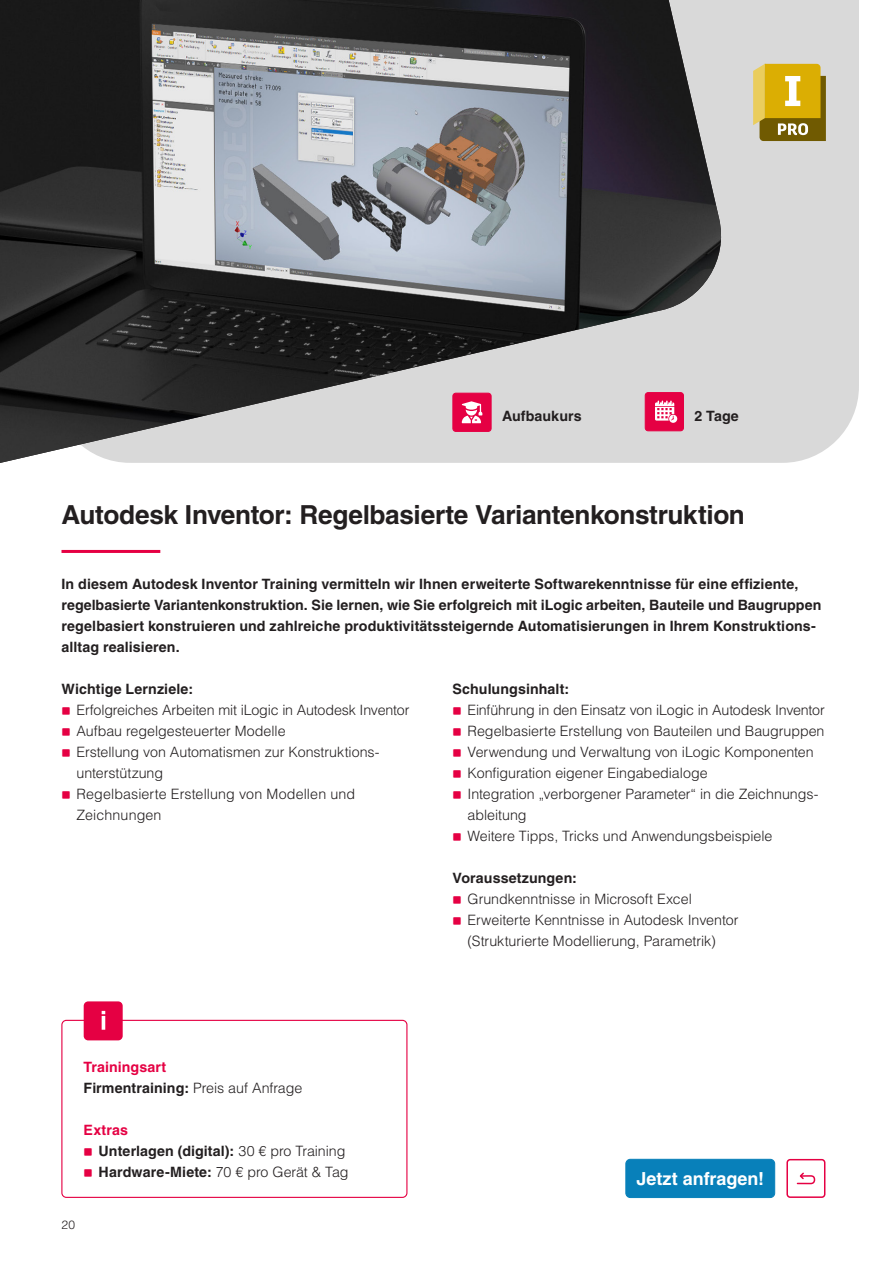
<style>
.page{position:relative;width:893px;height:1263px;background:#fff}
.page>*{position:absolute;margin:0;border:0;box-sizing:border-box;transform-origin:0 0}
.t1{font:700 26.25px "Helvetica LT Std";letter-spacing:-.015em;color:#231f20}
.t2{font:700 18px "Helvetica LT Std";color:#fff}
.t3{font:300 14.25px/21px "Helvetica LT Std";letter-spacing:-.005em;color:#231f20}
.t4{font:700 14.25px/21px "Helvetica LT Std";letter-spacing:.005em;color:#231f20}
.t5{font:300 12px "Helvetica LT Std";color:#231f20}
.s1{color:#e50043}
.s2{font-weight:300}
</style>
<div class="page">
<div style="left:729px;top:0;width:130px;height:463px;background:#d9d9d9"></div>
<div style="left:626px;top:1159px;width:149px;height:38px;background:#0880ba;border-radius:4px"></div>
<div style="left:625px;top:1159px;width:150px;height:39px;border:1px solid #0880ba;border-radius:4px"></div>
<div style="left:786px;top:1159px;width:39px;height:39px;border:2px solid #e50043;border-radius:3px"></div>
<svg style="left:796px;top:1172px;width:20px;height:13px"></svg>
<img style="left:0;top:0;width:729px;height:463px">
<div style="left:453px;top:393px;width:38px;height:38px;background:#e50043;border-radius:3px"></div>
<div style="left:452px;top:393px;width:39px;height:39px;border:1px solid #e50043;border-radius:3px"></div>
<svg style="left:462px;top:401px;width:20px;height:22px"></svg>
<div style="left:645px;top:393px;width:38px;height:38px;background:#e50043;border-radius:3px"></div>
<div style="left:645px;top:392px;width:39px;height:39px;border:1px solid #e50043;border-radius:3px"></div>
<svg style="left:655px;top:401px;width:22px;height:22px"></svg>
<hr style="left:62px;top:550px;width:98px;height:3px;background:#e50043">
<div style="left:61px;top:1020px;width:346px;height:178px;border:1px solid #e50043;border-radius:4px"></div>
<div style="left:84px;top:1001px;width:39px;height:39px;background:#e50043;border-radius:4px"></div>
<hr style="left:102px;top:1016px;width:3px;height:14px;background:#fff">
<svg style="left:753px;top:64px;width:73px;height:77px;background:#c2a32c"></svg>
<p class="t4" style="left:502px;top:405px;width:81px">Aufbaukurs</p>
<p class="t4" style="left:694px;top:405px;width:46px">2 Tage</p>
<h1 class="t1" style="left:62px;top:498px;width:685px">Autodesk Inventor: Regelbasierte Variantenkonstruktion</h1>
<p class="t4" style="left:62px;top:573px;width:761px">In diesem Autodesk Inventor Training vermitteln wir Ihnen erweiterte Softwarekenntnisse für eine effiziente, regelbasierte Variantenkonstruktion. Sie lernen, wie Sie erfolgreich mit iLogic arbeiten, Bauteile und Baugruppen regelbasiert konstruieren und zahlreiche produktivitätssteigernde Automatisierungen in Ihrem Konstruktions&shy;alltag realisieren.</p>
<p class="t4" style="left:62px;top:678px;width:133px">Wichtige Lernziele:</p>
<p class="t3" style="left:76px;top:699px;width:334px">Erfolgreiches Arbeiten mit iLogic in Autodesk Inventor Aufbau regelgesteuerter Modelle<br>Erstellung von Automatismen zur Konstruktions&shy;unterstützung<br>Regelbasierte Erstellung von Modellen und Zeichnungen</p>
<p class="t4" style="left:452px;top:678px;width:118px">Schulungsinhalt:</p>
<p class="t3" style="left:467px;top:699px;width:359px">Einführung in den Einsatz von iLogic in Autodesk Inventor Regelbasierte Erstellung von Bauteilen und Baugruppen Verwendung und Verwaltung von iLogic Komponenten Konfiguration eigener Eingabedialoge<br>Integration „verborgener Parameter“ in die Zeichnungs&shy;ableitung<br>Weitere Tipps, Tricks und Anwendungsbeispiele</p>
<p class="t4" style="left:452px;top:867px;width:126px">Voraussetzungen:</p>
<p class="t3" style="left:467px;top:888px;width:273px">Grundkenntnisse in Microsoft Excel<br>Erweiterte Kenntnisse in Autodesk Inventor (Strukturierte Modellierung, Parametrik)</p>
<p class="t4" style="left:84px;top:1056px;width:220px"><span class="s1">Trainingsart<br></span>Firmentraining: <span class="s2">Preis auf Anfrage</span></p>
<p class="t4" style="left:99px;top:1119px;width:252px;text-indent:-15px"><span class="s1">Extras<br></span>Unterlagen (digital): <span class="s2">30 € pro Training<br></span>Hardware-Miete: <span class="s2">70 € pro Gerät &amp; Tag</span></p>
<p class="t5" style="left:62px;top:1218px;width:15px">20</p>
<p class="t2" style="left:636px;top:1167px;width:129px">Jetzt anfragen!</p>
</div>
